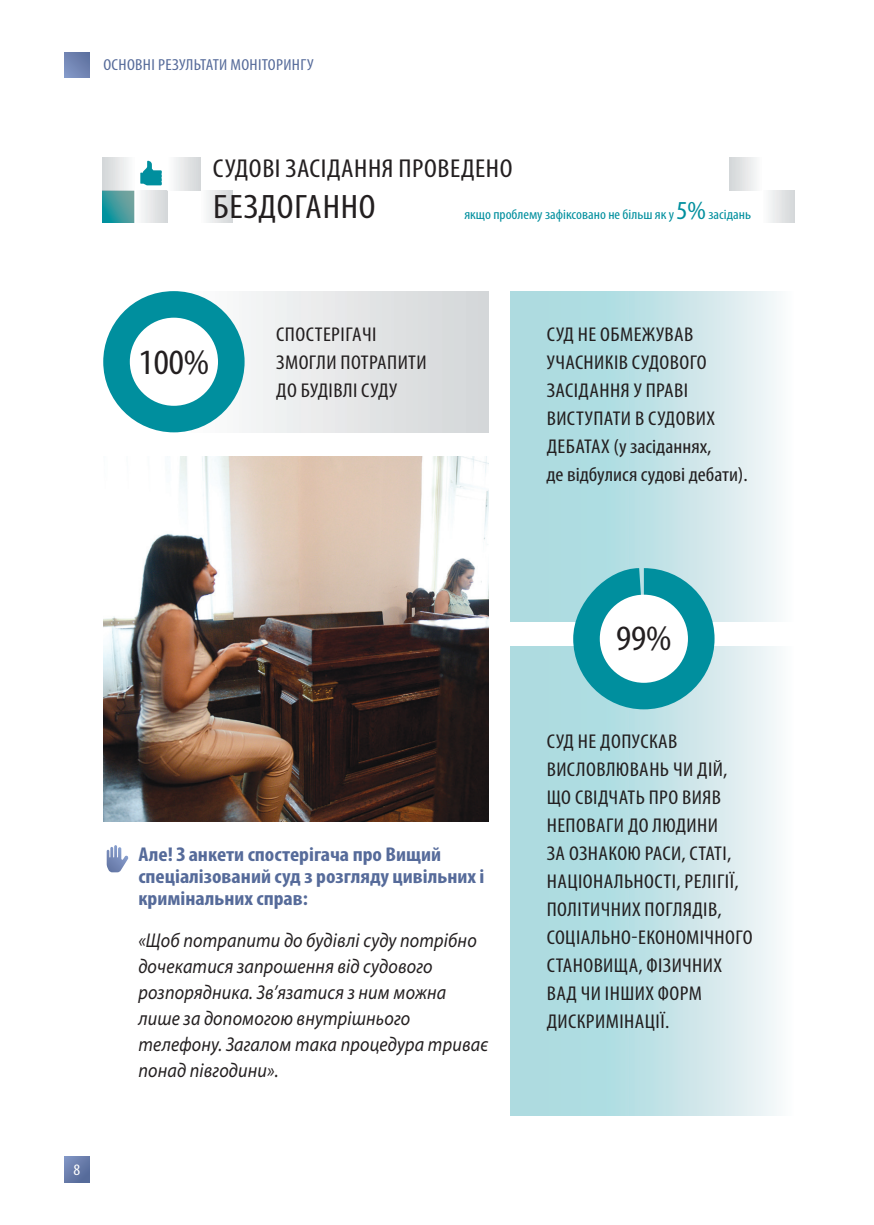
<style>
.page{position:relative;width:874px;height:1225px;background:#fff}
.page>*{position:absolute;margin:0;border:0;box-sizing:border-box;transform-origin:0 0}
.t1{font:condensed 35.8px "Myriad Pro";color:#231f20;scale:1.1 1}
.t2{font:condensed 34px "Myriad Pro";letter-spacing:.02em;color:#231f20;scale:1.1 1}
.t3{font:condensed 26px "Myriad Pro";letter-spacing:.02em;color:#231f20;scale:1.1 1}
.t4{font:condensed 20px/28px "Myriad Pro";letter-spacing:.02em;color:#231f20;scale:1.1 1}
.t5{font:italic 20px/26px "Myriad Pro";letter-spacing:.01em;color:#231f20;scale:.9 1}
.t6{font:700 condensed 20px/22px "Myriad Pro";color:#566b9a;scale:1.1 1}
.t7{font:condensed 16px "Myriad Pro";letter-spacing:.02em;color:#566b9a;scale:1.1 1}
.t8{font:condensed 16px "Myriad Pro";color:#fff;scale:1.1 1}
.t9{font:condensed 14px "Myriad Pro";color:#008f9e;scale:1.1 1}
.s1{font-size:26px}
</style>
<div class="page">
<div style="left:64px;top:1157px;width:26px;height:25px;background:linear-gradient(to right,#7588b7,#5b6f9e)"></div>
<div style="left:64px;top:52px;width:26px;height:26px;background:linear-gradient(to right,#7c90bf,#677aa8)"></div>
<svg style="left:510px;top:291px;width:267px;height:330px;background:#c3e3e7"></svg>
<svg style="left:510px;top:646px;width:267px;height:469px;background:#c3e3e7"></svg>
<div style="left:573px;top:568px;width:141px;height:141px;background:#008f9e;border-radius:70px"></div>
<div style="left:599px;top:594px;width:88px;height:89px;background:#fff;border-radius:50%"></div>
<svg style="left:102px;top:190px;width:33px;height:33px"></svg>
<div style="left:135px;top:190px;width:32px;height:33px;background:linear-gradient(to right,#fcfdfd,#d5d8d9)"></div>
<div style="left:200px;top:190px;width:32px;height:33px;background:linear-gradient(to right,#fdfefd,#d6d9da)"></div>
<svg style="left:769px;top:190px;width:25px;height:33px"></svg>
<svg style="left:102px;top:158px;width:27px;height:32px"></svg>
<svg style="left:174px;top:158px;width:26px;height:32px"></svg>
<div style="left:184px;top:291px;width:304px;height:141px;background:linear-gradient(to right,#f1f8f9,#d8d8d9)"></div>
<div style="left:729px;top:158px;width:32px;height:32px;background:linear-gradient(to right,#d2d5d6,#f9fafa)"></div>
<svg style="left:140px;top:161px;width:22px;height:24px"></svg>
<div style="left:103px;top:291px;width:141px;height:141px;background:#008f9e;border-radius:71px"></div>
<div style="left:130px;top:318px;width:88px;height:88px;background:#fff;border-radius:50%"></div>
<img style="left:103px;top:456px;width:385px;height:365px">
<svg style="left:107px;top:845px;width:21px;height:27px"></svg>
<p class="t7" style="left:103px;top:55px;width:192px">ОСНОВНІ РЕЗУЛЬТАТИ МОНІТОРИНГУ</p>
<h3 class="t3" style="left:213px;top:153px;width:274px">СУДОВІ ЗАСІДАННЯ ПРОВЕДЕНО</h3>
<h2 class="t2" style="left:213px;top:186px;width:149px">БЕЗДОГАННО</h2>
<p class="t9" style="left:464px;top:206px;width:262px">якщо проблему зафіксовано не більш як у <span class="s1">5%</span> засідань</p>
<h1 class="t1" style="left:138px;top:341px;width:66px">100%</h1>
<p class="t4" style="left:276px;top:320px;width:138px">СПОСТЕРІГАЧІ<br>ЗМОГЛИ ПОТРАПИТИ<br>ДО БУДІВЛІ СУДУ</p>
<p class="t4" style="left:546px;top:320px;width:184px">СУД НЕ ОБМЕЖУВАВ<br>УЧАСНИКІВ СУДОВОГО<br>ЗАСІДАННЯ У ПРАВІ<br>ВИСТУПАТИ В СУДОВИХ<br>ДЕБАТАХ (у засіданнях,<br>де відбулися судові дебати).</p>
<p class="t8" style="left:73px;top:1160px;width:8px">8</p>
<p class="t6" style="left:138px;top:843px;width:316px">Але! З анкети спостерігача про Вищий спеціалізований суд з розгляду цивільних і кримінальних справ:</p>
<p class="t5" style="left:138px;top:926px;width:390px">«Щоб потрапити до будівлі суду потрібно дочекатися запрошення від судового розпорядника. Зв’язатися з ним можна лише за допомогою внутрішнього телефону. Загалом така процедура триває понад півгодини».</p>
<h1 class="t1" style="left:615px;top:617px;width:52px">99%</h1>
<p class="t4" style="left:546px;top:727px;width:188px">СУД НЕ ДОПУСКАВ<br>ВИСЛОВЛЮВАНЬ ЧИ ДІЙ,<br>ЩО СВІДЧАТЬ ПРО ВИЯВ<br>НЕПОВАГИ ДО ЛЮДИНИ<br>ЗА ОЗНАКОЮ РАСИ, СТАТІ,<br>НАЦІОНАЛЬНОСТІ, РЕЛІГІЇ,<br>ПОЛІТИЧНИХ ПОГЛЯДІВ,<br>СОЦІАЛЬНО-ЕКОНОМІЧНОГО<br>СТАНОВИЩА, ФІЗИЧНИХ<br>ВАД ЧИ ІНШИХ ФОРМ<br>ДИСКРИМІНАЦІЇ.</p>
</div>
